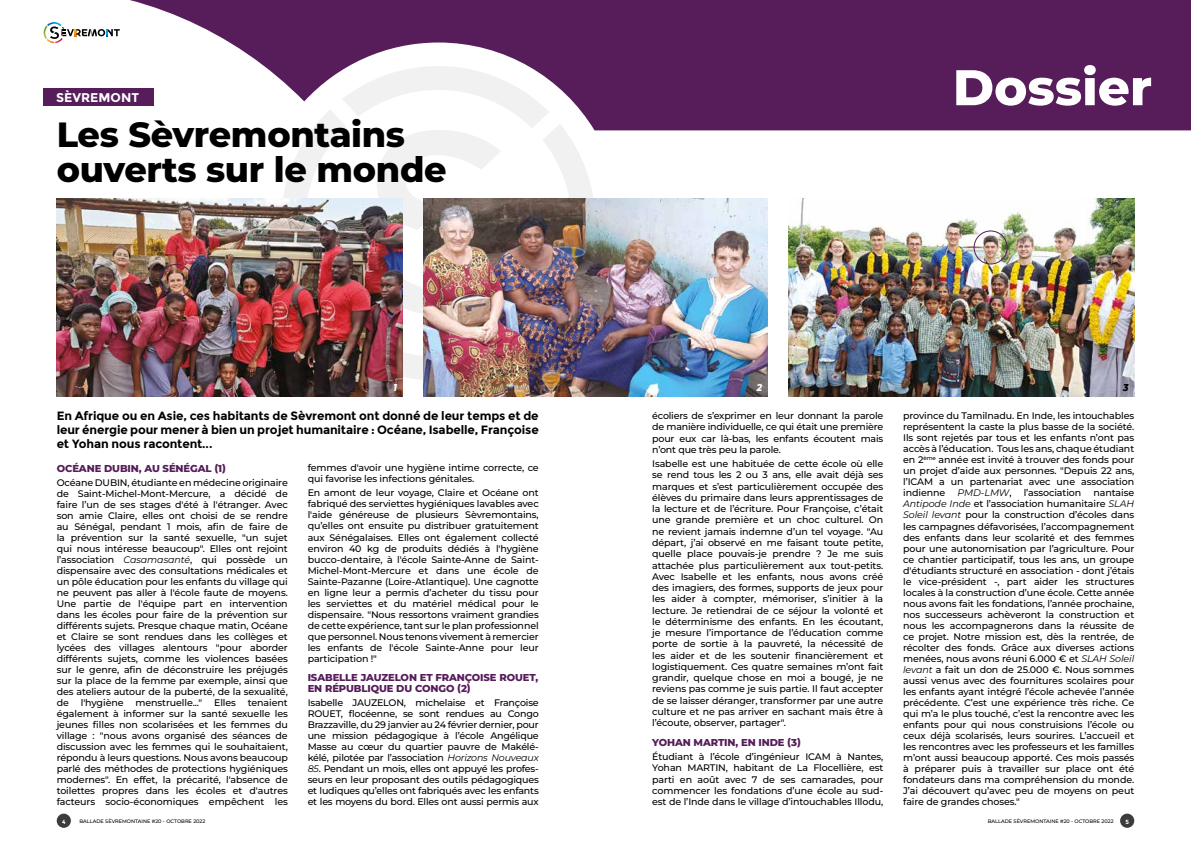
<style>
.page{position:relative;width:1191px;height:842px;background:#fff}
.page>*{position:absolute;margin:0;border:0;box-sizing:border-box;transform-origin:0 0}
.t1{font:800 50px "Montserrat";color:#fff}
.t2{font:800 35px/35px "Montserrat";letter-spacing:-.01em;color:#000}
.t3{font:700 12.6px "Montserrat";color:#fff}
.t4{font:700 12px/14px "Montserrat";letter-spacing:-.01em;color:#000;text-align:justify}
.t5{font:800 10px/10.8px "Montserrat";letter-spacing:-.01em;color:#561d5a}
.t6{font:italic 800 10px "Montserrat";color:#fff;scale:.9 1}
.t7{font:italic 800 10px "Montserrat";color:#000;scale:.9 1}
.t8{font:500 9.5px/11px "Montserrat";letter-spacing:-.01em;color:#000;text-align:justify}
.t9{font:italic 9.5px "Montserrat";letter-spacing:-.015em;color:#000}
.t10{font:700 6px "Montserrat";color:#fff}
.t11{font:500 5px "Montserrat";color:#000}
.s1{font-weight:400;font-style:italic}
.s2{font-weight:500;font-style:normal}
</style>
<div class="page">
<img style="left:788px;top:198px;width:346px;height:198px">
<svg style="left:283px;top:130px;width:312px;height:250px"></svg>
<img style="left:57px;top:198px;width:346px;height:198px">
<img style="left:423px;top:198px;width:344px;height:198px">
<div style="left:159px;top:264px;width:34px;height:34px;border:1px solid #561d5a;border-radius:50%"></div>
<div style="left:973px;top:230px;width:34px;height:34px;border:1px solid #561d5a;border-radius:50%"></div>
<svg style="left:43px;top:0;width:1148px;height:130px;fill:#561d5a"></svg>
<svg style="left:44px;top:22px;width:76px;height:21px"></svg>
<div style="left:1120px;top:814px;width:14px;height:14px;background:#3c3c3b;border-radius:50%"></div>
<div style="left:57px;top:814px;width:14px;height:14px;background:#3c3c3b;border-radius:50%"></div>
<h3 class="t3" style="left:56px;top:90px;width:84px">SÈVREMONT</h3>
<h2 class="t2" style="left:57px;top:116px;width:391px">Les Sèvremontains ouverts sur le monde</h2>
<h1 class="t1" style="left:952px;top:54px;width:201px">Dossier</h1>
<p class="t6" style="left:393px;top:380px;width:6px">1</p>
<p class="t6" style="left:756px;top:380px;width:7px">2</p>
<p class="t7" style="left:1123px;top:380px;width:8px">3</p>
<p class="t4" style="left:57px;top:409px;width:483px">En Afrique ou en Asie, ces habitants de Sèvremont ont donné de leur temps et de leur énergie pour mener à bien un projet humanitaire : Océane, Isabelle, Françoise et Yohan nous racontent...</p>
<p class="t5" style="left:57px;top:463px;width:171px">OCÉANE DUBIN, AU SÉNÉGAL (1)</p>
<p class="t8" style="left:57px;top:476px;width:233px">Océane DUBIN, étudiante en médecine originaire de Saint-Michel-Mont-Mercure, a décidé de faire l’un de ses stages d'été à l'étranger. Avec son amie Claire, elles ont choisi de se rendre au Sénégal, pendant 1 mois, afin de faire de la prévention sur la santé sexuelle, "un sujet qui nous intéresse beaucoup". Elles ont rejoint l’association <span class="s1">Casamasanté</span>, qui possède un dispensaire avec des consultations médicales et un pôle éducation pour les enfants du village qui ne peuvent pas aller à l'école faute de moyens.<br>Une partie de l'équipe part en intervention dans les écoles pour faire de la prévention sur différents sujets. Presque chaque matin, Océane et Claire se sont rendues dans les collèges et lycées des villages alentours "pour aborder différents sujets, comme les violences basées sur le genre, afin de déconstruire les préjugés sur la place de la femme par exemple, ainsi que des ateliers autour de la puberté, de la sexualité, de</p>
<p class="t8" style="left:57px;top:697px;width:233px;text-indent:191px">tenaient également à informer sur la santé sexuelle les jeunes filles non scolarisées et les femmes du village : "nous avons organisé des séances de discussion avec les femmes qui le souhaitaient, répondu à leurs questions. Nous avons beaucoup parlé des méthodes de protections hygiéniques modernes". En effet, la précarité, l'absence de toilettes propres dans les écoles et d'autres facteurs socio-économiques empêchent les</p>
<p class="t8" style="left:81px;top:697px;width:44px">l'hygiène</p>
<p class="t8" style="left:135px;top:697px;width:68px">menstruelle..."</p>
<p class="t8" style="left:214px;top:697px;width:23px">Elles</p>
<p class="t8" style="left:308px;top:462px;width:233px">femmes d'avoir une hygiène intime correcte, ce qui favorise les infections génitales.</p>
<p class="t8" style="left:308px;top:487px;width:233px">En amont de leur voyage, Claire et Océane ont fabriqué des serviettes hygiéniques lavables avec l'aide généreuse de plusieurs Sèvremontains, qu’elles ont ensuite pu distribuer gratuitement aux Sénégalaises. Elles ont également collecté environ 40 kg de produits dédiés à l'hygiène bucco-dentaire, à l'école Sainte-Anne de Saint-Michel-Mont-Mercure et dans une école de Sainte-Pazanne (Loire-Atlantique). Une cagnotte en ligne leur a permis d’acheter du tissu pour les serviettes et du matériel médical pour le dispensaire. "Nous ressortons vraiment grandies de cette expérience, tant sur le plan professionnel que personnel. Nous tenons vivement à remercier les enfants de l'école Sainte-Anne pour leur participation !"</p>
<p class="t5" style="left:308px;top:672px;width:232px">ISABELLE JAUZELON ET FRANÇOISE ROUET,<br>EN RÉPUBLIQUE DU CONGO (2)</p>
<p class="t8" style="left:308px;top:697px;width:233px">Isabelle JAUZELON, michelaise et Françoise ROUET, flocéenne, se sont rendues au Congo Brazzaville, du 29 janvier au 24 février dernier, pour une mission pédagogique à l’école Angélique Masse au cœur du quartier pauvre de Makélé&shy;kélé, pilotée par l’association <span class="s1">Horizons Nouveaux</span></p>
<p class="t8" style="left:308px;top:763px;width:233px"><span class="s1">85</span>. Pendant un mois, elles ont appuyé les profes&shy;seurs en leur proposant des outils pédagogiques et ludiques qu’elles ont fabriqués avec les enfants et les moyens du bord. Elles ont aussi permis aux</p>
<p class="t8" style="left:652px;top:410px;width:233px;line-height:11.3px">écoliers de s’exprimer en leur donnant la parole de manière individuelle, ce qui était une première pour eux car là-bas, les enfants écoutent mais n’ont que très peu la parole.</p>
<p class="t8" style="left:652px;top:458px;width:233px;line-height:11.3px">Isabelle est une habituée de cette école où elle se rend tous les 2 ou 3 ans, elle avait déjà ses marques et s’est particulièrement occupée des élèves du primaire dans leurs apprentissages de la lecture et de l’écriture. Pour Françoise, c’était une grande première et un choc culturel. On ne revient jamais indemne d’un tel voyage. "Au départ, j’ai observé en me faisant toute petite, quelle place pouvais-je prendre ? Je me suis attachée plus particulièrement aux tout-petits.<br>Avec Isabelle et les enfants, nous avons créé des imagiers, des formes, supports de jeux pour les aider à compter, mémoriser, s’initier à la lecture. Je retiendrai de ce séjour la volonté et le déterminisme des enfants. En les écoutant, je mesure l’importance de l’éducation comme porte de sortie à la pauvreté, la nécessité de les aider et de les soutenir financièrement et logistiquement. Ces quatre semaines m’ont fait grandir, quelque chose en moi a bougé, je ne reviens pas comme je suis partie. Il faut accepter de se laisser déranger, transformer par une autre culture et ne pas arriver en sachant mais être à l’écoute, observer, partager".</p>
<p class="t5" style="left:652px;top:737px;width:150px">YOHAN MARTIN, EN INDE (3)</p>
<p class="t8" style="left:652px;top:751px;width:233px;line-height:11.3px">Étudiant à l’école d’ingénieur ICAM à Nantes, Yohan MARTIN, habitant de La Flocellière, est parti en août avec 7 de ses camarades, pour commencer les fondations d’une école au sud&shy;est de l’Inde dans le village d’intouchables Illodu,</p>
<p class="t8" style="left:903px;top:410px;width:233px">province du Tamilnadu. En Inde, les intouchables représentent la caste la plus basse de la société.<br>Ils sont rejetés par tous et les enfants n’ont pas accès à l’éducation. Tous les ans, chaque étudiant en 2<sup>ème</sup> année est invité à trouver des fonds pour un projet d’aide aux personnes. "Depuis 22 ans, l’ICAM a un partenariat avec une association indienne</p>
<p class="t8" style="left:903px;top:487px;width:233px;text-indent:190px">nantaise <span class="s1">Antipode Inde</span> et l’association humanitaire <span class="s1">SLAH Soleil levant</span> pour la construction d’écoles dans les campagnes défavorisées, l’accompagnement des enfants dans leur scolarité et des femmes pour une autonomisation par l’agriculture. Pour ce chantier participatif, tous les ans, un groupe d'étudiants structuré en association - dont j’étais le vice-président -, part aider les structures locales à la construction d’une école. Cette année nous avons fait les fondations, l’année prochaine, nos successeurs achèveront la construction et nous les accompagnerons dans la réussite de ce projet. Notre mission est, dès la rentrée, de récolter des fonds. Grâce aux diverses actions menées, nous avons réuni 6.000 € et <span class="s1">SLAH Soleil levant</span> a fait un don de 25.000 €. Nous sommes aussi venus avec des fournitures scolaires pour les enfants ayant intégré l’école achevée l’année précédente. C’est une expérience très riche. Ce qui m’a le plus touché, c’est la rencontre avec les enfants pour qui nous construisions l’école ou ceux déjà scolarisés, leurs sourires. L’accueil et les rencontres avec les professeurs et les familles m’ont aussi beaucoup apporté. Ces mois passés à préparer puis à travailler sur place ont été fondateurs dans ma compréhension du monde.<br>J’ai découvert qu’avec peu de moyens on peut faire de grandes choses."</p>
<p class="t9" style="left:957px;top:487px;width:55px">PMD-LMW<span class="s2">,</span></p>
<p class="t8" style="left:1023px;top:487px;width:59px">l’association</p>
<p class="t10" style="left:62px;top:818px;width:5px">4</p>
<p class="t11" style="left:79px;top:818px;width:127px">BALLADE SÈVREMONTAINE #20 - OCTOBRE 2022</p>
<p class="t11" style="left:987px;top:818px;width:127px">BALLADE SÈVREMONTAINE #20 - OCTOBRE 2022</p>
<p class="t10" style="left:1125px;top:818px;width:5px">5</p>
</div>
